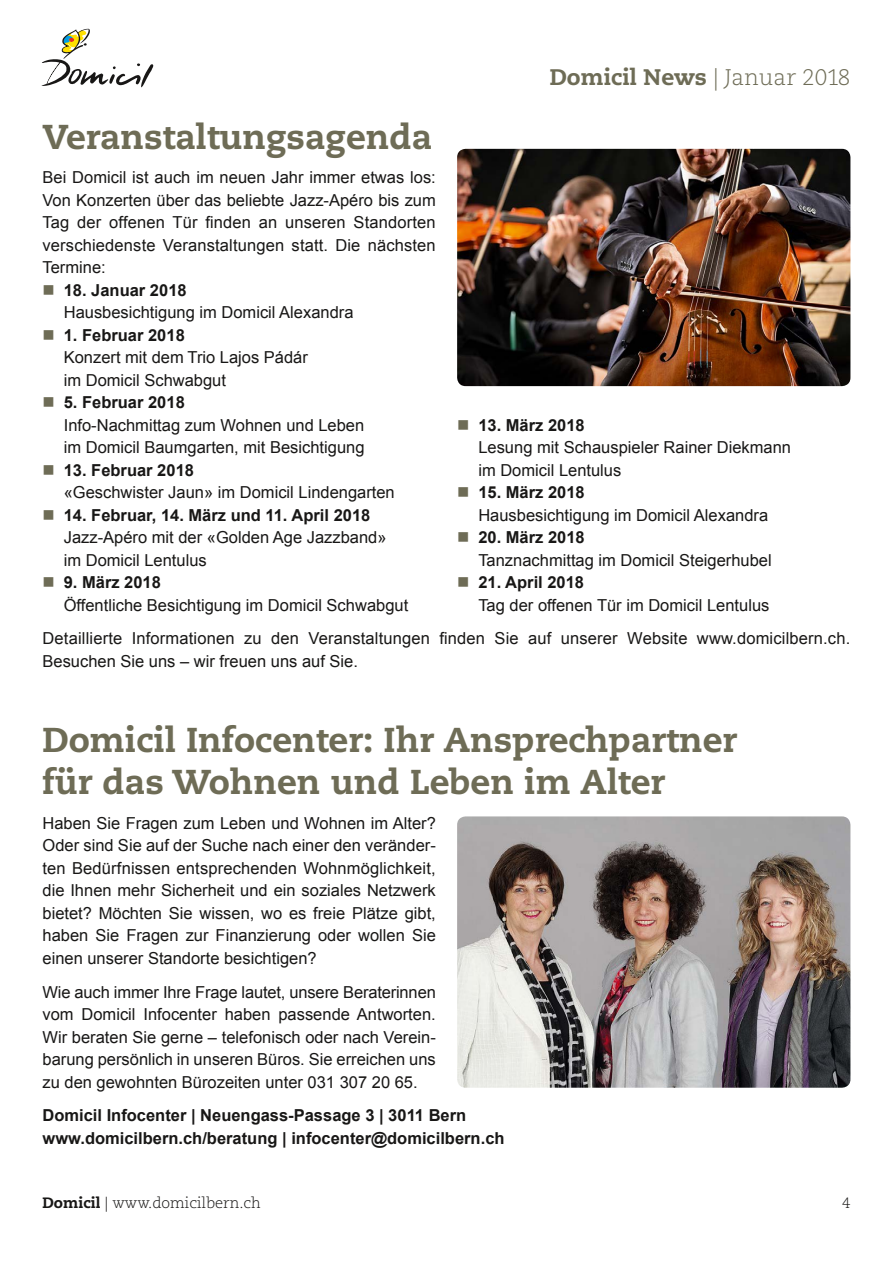
<style>
.page{position:relative;width:893px;height:1263px;background:#fff}
.page>*{position:absolute;margin:0;border:0;box-sizing:border-box;transform-origin:0 0}
.t1{font:800 34.5px/42px "Caecilia LT Std";color:#6e6c56}
.t2{font:800 22.5px "Caecilia LT Std";color:#6e6c56}
.t3{font:16.5px/22.5px "Arial";color:#181716}
.t4{font:700 16.5px/22.5px "Arial";color:#181716}
.t5{font:300 15px "Caecilia LT Std";color:#181716}
.s1{font-weight:300}
.s2{color:#6e6c56}
.s3{font-weight:700}
.s4{font-weight:800}
</style>
<div class="page">
<svg style="left:41px;top:29px;width:113px;height:58px"></svg>
<img style="left:457px;top:149px;width:393px;height:237px">
<img style="left:457px;top:816px;width:393px;height:272px">
<h2 class="t2" style="left:550px;top:63px;width:302px">Domicil News <span class="s1">| Januar 2018</span></h2>
<h1 class="t1" style="left:43px;top:116px;width:391px">Veranstaltungsagenda</h1>
<p class="t3" style="left:43px;top:166px;width:395px;text-align:justify">Bei Domicil ist auch im neuen Jahr immer etwas los:<br>Von Konzerten über das beliebte Jazz-Apéro bis zum Tag der offenen Tür finden an unseren Standorten verschiedenste Veranstaltungen statt. Die nächsten Termine:</p>
<p class="t3" style="left:64px;top:279px;width:291px;text-indent:-21px"><span class="s2">■</span> <span class="s3">18. Januar 2018<br></span>Hausbesichtigung im Domicil Alexandra</p>
<p class="t3" style="left:64px;top:324px;width:246px;text-indent:-21px"><span class="s2">■</span> <span class="s3">1. Februar 2018<br></span>Konzert mit dem Trio Lajos Pádár im Domicil Schwabgut</p>
<p class="t3" style="left:64px;top:391px;width:302px;text-indent:-21px"><span class="s2">■</span> <span class="s3">5. Februar 2018<br></span>Info-Nachmittag zum Wohnen und Leben im Domicil Baumgarten, mit Besichtigung</p>
<p class="t3" style="left:64px;top:459px;width:333px;text-indent:-21px"><span class="s2">■</span> <span class="s3">13. Februar 2018<br></span>«Geschwister Jaun» im Domicil Lindengarten</p>
<p class="t3" style="left:64px;top:504px;width:324px;text-indent:-21px"><span class="s2">■</span> <span class="s3">14. Februar, 14. März und 11. April 2018<br></span>Jazz-Apéro mit der «Golden Age Jazzband» im Domicil Lentulus</p>
<p class="t3" style="left:64px;top:572px;width:346px;text-indent:-21px"><span class="s2">■</span> <span class="s3">9. März 2018<br></span>Öffentliche Besichtigung im Domicil Schwabgut</p>
<p class="t3" style="left:478px;top:414px;width:314px;text-indent:-21px"><span class="s2">■</span> <span class="s3">13. März 2018<br></span>Lesung mit Schauspieler Rainer Diekmann im Domicil Lentulus</p>
<p class="t3" style="left:478px;top:481px;width:291px;text-indent:-21px"><span class="s2">■</span> <span class="s3">15. März 2018<br></span>Hausbesichtigung im Domicil Alexandra</p>
<p class="t3" style="left:478px;top:526px;width:295px;text-indent:-21px"><span class="s2">■</span> <span class="s3">20. März 2018<br></span>Tanznachmittag im Domicil Steigerhubel</p>
<p class="t3" style="left:478px;top:571px;width:293px;text-indent:-21px"><span class="s2">■</span> <span class="s3">21. April 2018<br></span>Tag der offenen Tür im Domicil Lentulus</p>
<p class="t3" style="left:43px;top:627px;width:809px">Detaillierte Informationen zu den Veranstaltungen finden Sie auf unserer Website www.domicilbern.ch.<br>Besuchen Sie uns – wir freuen uns auf Sie.</p>
<h1 class="t1" style="left:43px;top:719px;width:696px">Domicil Infocenter: Ihr Ansprechpartner für das Wohnen und Leben im Alter</h1>
<p class="t3" style="left:43px;top:812px;width:395px;text-align:justify">Haben Sie Fragen zum Leben und Wohnen im Alter?<br>Oder sind Sie auf der Suche nach einer den veränder&shy;ten Bedürfnissen entsprechenden Wohnmöglichkeit, die Ihnen mehr Sicherheit und ein soziales Netzwerk bietet? Möchten Sie wissen, wo es freie Plätze gibt, haben Sie Fragen zur Finanzierung oder wollen Sie einen unserer Standorte besichtigen?</p>
<p class="t3" style="left:43px;top:981px;width:395px;text-align:justify">Wie auch immer Ihre Frage lautet, unsere Beraterinnen vom Domicil Infocenter haben passende Antworten.<br>Wir beraten Sie gerne – telefonisch oder nach Verein&shy;barung persönlich in unseren Büros. Sie erreichen uns zu den gewohnten Bürozeiten unter 031 307 20 65.</p>
<p class="t4" style="left:43px;top:1105px;width:464px">Domicil Infocenter | Neuengass-Passage 3 | 3011 Bern www.domicilbern.ch/beratung | infocenter@domicilbern.ch</p>
<p class="t5" style="left:43px;top:1194px;width:220px"><span class="s4">Domicil</span> | www.domicilbern.ch</p>
<p class="t5" style="left:842px;top:1194px;width:10px">4</p>
</div>
